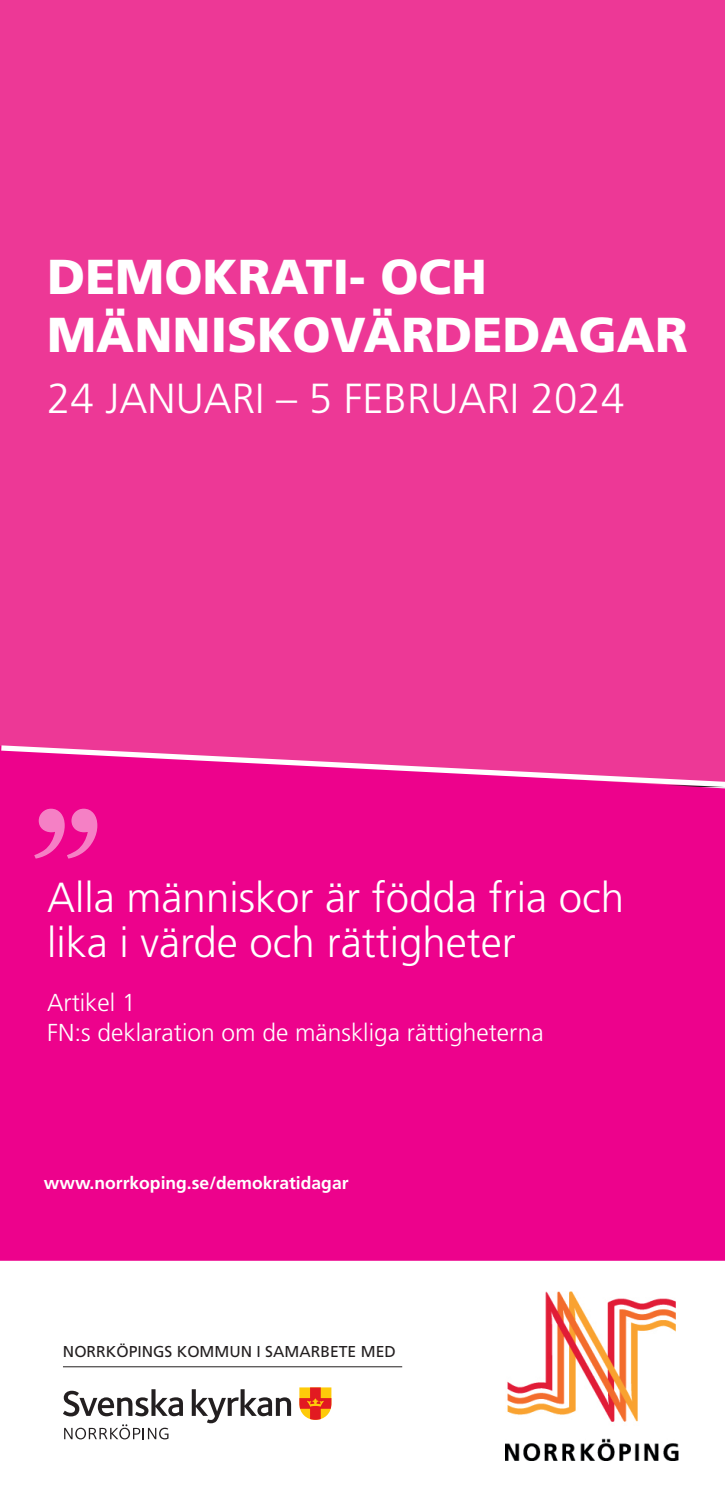
<style>
.page{position:relative;width:725px;height:1504px;background:#fff}
.page>*{position:absolute;margin:0;border:0;box-sizing:border-box;transform-origin:0 0}
.t1{font:900 49px/57.8px "Frutiger LT Std";color:#fff}
.t2{font:300 42px/45.5px "Frutiger LT Std";color:#fff}
.t3{font:300 24.5px/29.4px "Frutiger LT Std";color:#fff}
.t4{font:700 17.5px "Frutiger LT Std";color:#fff}
.t5{font:15.75px "Frutiger LT Std";color:#231f20}
</style>
<div class="page">
<div style="left:0;top:0;width:724px;height:742px;background:#ed3896"></div>
<svg style="left:64px;top:1424px;width:104px;height:15px"></svg>
<svg style="left:63px;top:1389px;width:120px;height:27px"></svg>
<svg style="left:192px;top:1389px;width:99px;height:33px"></svg>
<svg style="left:299px;top:1387px;width:32px;height:32px"></svg>
<hr style="left:63px;top:1366px;width:339px;height:1px;background:#231f20">
<div style="left:0;top:789px;width:724px;height:471px;background:#ed028c"></div>
<img style="left:505px;top:1291px;width:173px;height:169px">
<svg style="left:0;top:742px;width:724px;height:47px"></svg>
<svg style="left:33px;top:807px;width:65px;height:52px"></svg>
<p class="t1" style="left:47px;top:248px;width:641px">DEMOKRATI- OCH<br>MÄNNISKOVÄRDEDAGAR</p>
<p class="t2" style="left:47px;top:376px;width:578px">24 JANUARI – 5 FEBRUARI 2024</p>
<p class="t2" style="left:47px;top:875px;width:578px">Alla människor är födda fria och lika i värde och rättigheter</p>
<p class="t3" style="left:47px;top:988px;width:497px">Artikel 1<br>FN:s deklaration om de mänskliga rättigheterna</p>
<p class="t4" style="left:44px;top:1172px;width:306px">www.norrkoping.se/demokratidagar</p>
<p class="t5" style="left:63px;top:1342px;width:334px">NORRKÖPINGS KOMMUN I SAMARBETE MED</p>
</div>
